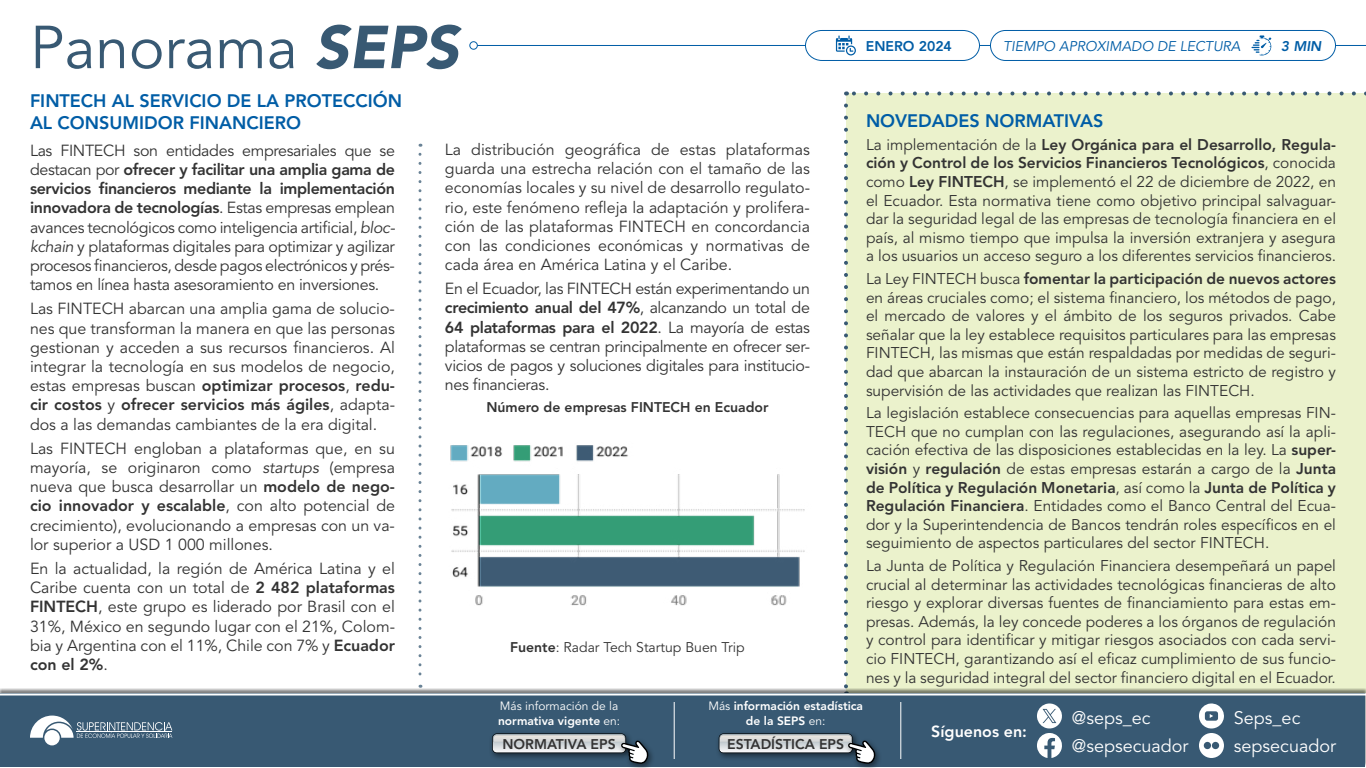
<style>
.page{position:relative;width:1366px;height:768px;background:#fff}
.page>*{position:absolute;margin:0;border:0;box-sizing:border-box;transform-origin:0 0}
.t1{font:60px "Avenir LT Std";color:#385973}
.t2{font:800 18px/21.6px "Avenir LT Std";color:#005da6}
.t3{font:18px "Avenir LT Std";color:#fff}
.t4{font:16px/19.2px "Avenir LT Std";color:#333;text-align:justify}
.t5{font:800 16px "Avenir LT Std";color:#fff}
.t6{font:15.5px/18.6px "Avenir LT Std";color:#333;text-align:justify}
.t7{font:800 14px "Avenir LT Std";color:#333}
.t8{font:14px "Avenir LT Std";color:#333}
.t9{font:italic 14px "Avenir LT Std";color:#005da6}
.t10{font:800 14px "Avenir LT Std";color:#005da6}
.t11{font:italic 800 14px "Avenir LT Std";color:#005da6}
.t12{font:12px/14.4px "Avenir LT Std";color:#fff}
.t13{font:800 12px/14.4px "Avenir LT Std";color:#fff;text-align:center}
.s1{font-weight:900;font-style:italic}
.s2{font-weight:800}
.s3{font-style:italic}
.s4{font-weight:400}
</style>
<div class="page">
<div style="left:846px;top:94px;width:520px;height:600px;background:#ebf2cc"></div>
<svg style="left:846px;top:92px;width:508px;height:4px"></svg>
<svg style="left:844px;top:106px;width:4px;height:582px"></svg>
<div style="left:0;top:688px;width:1366px;height:79px;background:#000;opacity:.5"></div>
<div style="left:0;top:694px;width:1366px;height:74px;background:#385973"></div>
<hr style="left:0;top:694px;width:1366px;height:2px;background:#fff">
<div style="left:618px;top:738px;width:38px;height:30px;background:#000;opacity:.5"></div>
<svg style="left:492px;top:733px;width:157px;height:31px"></svg>
<div style="left:845px;top:738px;width:38px;height:30px;background:#000;opacity:.5"></div>
<svg style="left:719px;top:733px;width:157px;height:31px"></svg>
<hr style="left:900px;top:702px;width:1px;height:57px;background:#fff">
<hr style="left:674px;top:702px;width:1px;height:57px;background:#fff">
<hr style="left:473px;top:45px;width:893px;height:1px;background:#005da6">
<svg style="left:469px;top:41px;width:9px;height:9px"></svg>
<svg style="left:805px;top:30px;width:175px;height:31px"></svg>
<div style="left:990px;top:30px;width:346px;height:30px;background:#fff;border-radius:15px"></div>
<div style="left:990px;top:30px;width:346px;height:31px;border:1px solid #005da6;border-radius:15px"></div>
<svg style="left:1252px;top:35px;width:20px;height:20px"></svg>
<svg style="left:30px;top:716px;width:142px;height:22px"></svg>
<div style="left:44px;top:730px;width:16px;height:15px;background:#fff;border-radius:50%"></div>
<svg style="left:1037px;top:704px;width:25px;height:54px"></svg>
<svg style="left:1199px;top:703px;width:25px;height:55px"></svg>
<svg style="left:418px;top:154px;width:4px;height:534px"></svg>
<svg style="left:450px;top:445px;width:355px;height:161px"></svg>
<h1 class="t1" style="left:30px;top:13px;width:430px">Panorama <span class="s1">SEPS</span></h1>
<p class="t2" style="left:30px;top:90px;width:374px">FINTECH AL SERVICIO DE LA PROTECCIÓN<br>AL CONSUMIDOR FINANCIERO</p>
<p class="t4" style="left:30px;top:141px;width:367px">Las FINTECH son entidades empresariales que se destacan por <span class="s2">ofrecer y facilitar una amplia gama de servicios financieros mediante la implementación innovadora de tecnologías</span>. Estas empresas emplean avances tecnológicos como inteligencia artificial, <span class="s3">bloc&shy;kchain</span> y plataformas digitales para optimizar y agilizar procesos financieros, desde pagos electrónicos y prés&shy;tamos en línea hasta asesoramiento en inversiones.</p>
<p class="t4" style="left:30px;top:300px;width:367px">Las FINTECH abarcan una amplia gama de solucio&shy;nes que transforman la manera en que las personas gestionan y acceden a sus recursos financieros. Al integrar la tecnología en sus modelos de negocio, estas empresas buscan <span class="s2">optimizar procesos</span>, <span class="s2">redu&shy;cir costos</span> y <span class="s2">ofrecer servicios más ágiles</span>, adapta&shy;dos a las demandas cambiantes de la era digital.</p>
<p class="t4" style="left:30px;top:439px;width:367px">Las FINTECH engloban a plataformas que, en su mayoría, se originaron como <span class="s3">startups</span> (empresa nueva que busca desarrollar un <span class="s2">modelo de nego&shy;cio innovador y escalable</span>, con alto potencial de crecimiento), evolucionando a empresas con un va&shy;lor superior a USD 1 000 millones.</p>
<p class="t4" style="left:30px;top:559px;width:367px">En la actualidad, la región de América Latina y el Caribe cuenta con un total de <span class="s2">2 482 plataformas FINTECH</span>, este grupo es liderado por Brasil con el 31%, México en segundo lugar con el 21%, Colom&shy;bia y Argentina con el 11%, Chile con 7% y <span class="s2">Ecuador con el 2%</span>.</p>
<p class="t4" style="left:445px;top:140px;width:367px">La distribución geográfica de estas plataformas guarda una estrecha relación con el tamaño de las economías locales y su nivel de desarrollo regulato&shy;rio, este fenómeno refleja la adaptación y prolifera&shy;ción de las plataformas FINTECH en concordancia con las condiciones económicas y normativas de cada área en América Latina y el Caribe.</p>
<p class="t4" style="left:445px;top:280px;width:367px">En el Ecuador, las FINTECH están experimentando un <span class="s2">crecimiento anual del 47%</span>, alcanzando un total de <span class="s2">64 plataformas para el 2022</span>. La mayoría de estas plataformas se centran principalmente en ofrecer ser&shy;vicios de pagos y soluciones digitales para institucio&shy;nes financieras.</p>
<p class="t7" style="left:486px;top:399px;width:284px">Número de empresas FINTECH en Ecuador</p>
<p class="t8" style="left:510px;top:639px;width:236px"><span class="s2">Fuente</span>: Radar Tech Startup Buen Trip</p>
<p class="t10" style="left:866px;top:38px;width:88px">ENERO 2024</p>
<p class="t9" style="left:1003px;top:38px;width:239px">TIEMPO APROXIMADO DE LECTURA</p>
<p class="t11" style="left:1281px;top:38px;width:42px">3 MIN</p>
<p class="t2" style="left:866px;top:110px;width:239px">NOVEDADES NORMATIVAS</p>
<p class="t6" style="left:866px;top:136px;width:472px">La implementación de la <span class="s2">Ley Orgánica para el Desarrollo, Regula&shy;ción y Control de los Servicios Financieros Tecnológicos</span>, conocida como <span class="s2">Ley FINTECH</span>, se implementó el 22 de diciembre de 2022, en el Ecuador. Esta normativa tiene como objetivo principal salvaguar&shy;dar la seguridad legal de las empresas de tecnología financiera en el país, al mismo tiempo que impulsa la inversión extranjera y asegura a los usuarios un acceso seguro a los diferentes servicios financieros.</p>
<p class="t6" style="left:866px;top:270px;width:472px">La Ley FINTECH busca <span class="s2">fomentar la participación de nuevos actores </span>en áreas cruciales como; el sistema financiero, los métodos de pago, el mercado de valores y el ámbito de los seguros privados. Cabe señalar que la ley establece requisitos particulares para las empresas FINTECH, las mismas que están respaldadas por medidas de seguri&shy;dad que abarcan la instauración de un sistema estricto de registro y supervisión de las actividades que realizan las FINTECH.</p>
<p class="t6" style="left:866px;top:404px;width:472px">La legislación establece consecuencias para aquellas empresas FIN-TECH que no cumplan con las regulaciones, asegurando así la apli&shy;cación efectiva de las disposiciones establecidas en la ley. La <span class="s2">super&shy;visión</span> y <span class="s2">regulación</span> de estas empresas estarán a cargo de la <span class="s2">Junta de Política y Regulación Monetaria</span>, así como la <span class="s2">Junta de Política y Regulación Financiera</span>. Entidades como el Banco Central del Ecua&shy;dor y la Superintendencia de Bancos tendrán roles específicos en el seguimiento de aspectos particulares del sector FINTECH.</p>
<p class="t6" style="left:866px;top:557px;width:472px">La Junta de Política y Regulación Financiera desempeñará un papel crucial al determinar las actividades tecnológicas financieras de alto riesgo y explorar diversas fuentes de financiamiento para estas em&shy;presas. Además, la ley concede poderes a los órganos de regulación y control para identificar y mitigar riesgos asociados con cada servi&shy;cio FINTECH, garantizando así el eficaz cumplimiento de sus funcio&shy;nes y la seguridad integral del sector financiero digital en el Ecuador.</p>
<p class="t12" style="left:498px;top:699px;width:124px">Más información de la <span class="s2">normativa vigente</span> en:</p>
<p class="t13" style="left:708px;top:699px;width:156px"><span class="s4">Más</span> información estadística de la SEPS <span class="s4">en:</span></p>
<p class="t7" style="left:502px;top:735px;width:115px">NORMATIVA EPS</p>
<p class="t7" style="left:727px;top:735px;width:118px">ESTADÍSTICA EPS</p>
<p class="t5" style="left:931px;top:722px;width:97px">Síguenos en:</p>
<p class="t3" style="left:1072px;top:707px;width:80px">@seps_ec</p>
<p class="t3" style="left:1234px;top:707px;width:68px">Seps_ec</p>
<p class="t3" style="left:1072px;top:736px;width:118px">@sepsecuador</p>
<p class="t3" style="left:1234px;top:736px;width:104px">sepsecuador</p>
</div>
